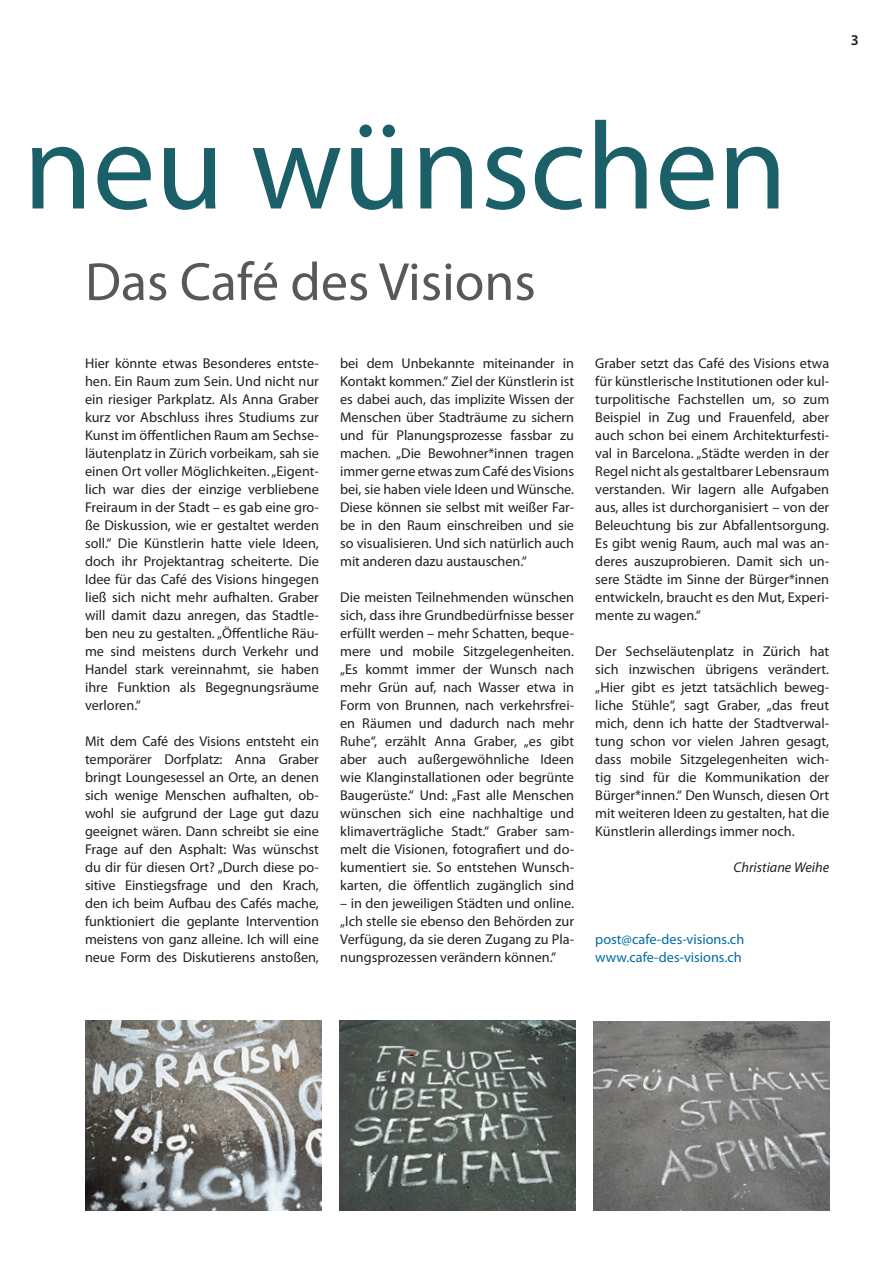
<style>
.page{position:relative;width:893px;height:1263px;background:#fff}
.page>*{position:absolute;margin:0;border:0;box-sizing:border-box;transform-origin:0 0}
.t1{font:124.8px "Myriad Pro";color:#1b5f68}
.t2{font:54px "Myriad Pro";color:#57585a}
.t3{font:600 15px "Myriad Pro";color:#231f20}
.t4{font:14.25px/18px "Myriad Pro";color:#231f20;text-align:justify}
.t5{font:14.25px/18px "Myriad Pro";color:#006ba6}
.t6{font:italic 14.25px "Myriad Pro";color:#231f20}
</style>
<div class="page">
<img style="left:85px;top:1020px;width:236px;height:191px">
<img style="left:339px;top:1020px;width:236px;height:191px">
<img style="left:593px;top:1021px;width:236px;height:190px">
<p class="t3" style="left:851px;top:31px;width:10px">3</p>
<h1 class="t1" style="left:23px;top:90px;width:765px">neu wünschen</h1>
<h2 class="t2" style="left:85px;top:248px;width:452px">Das Café des Visions</h2>
<p class="t4" style="left:85px;top:354px;width:235px">Hier könnte etwas Besonderes entste&shy;hen. Ein Raum zum Sein. Und nicht nur ein riesiger Parkplatz. Als Anna Graber kurz vor Abschluss ihres Studiums zur Kunst im öffentlichen Raum am Sechse&shy;läutenplatz in Zürich vorbeikam, sah sie einen Ort voller Möglichkeiten. „Eigent&shy;lich war dies der einzige verbliebene Freiraum in der Stadt – es gab eine gro&shy;ße Diskussion, wie er gestaltet werden soll.“ Die Künstlerin hatte viele Ideen, doch ihr Projektantrag scheiterte. Die Idee für das Café des Visions hingegen ließ sich nicht mehr aufhalten. Graber will damit dazu anregen, das Stadtle&shy;ben neu zu gestalten. „Öffentliche Räu&shy;me sind meistens durch Verkehr und Handel stark vereinnahmt, sie haben ihre Funktion als Begegnungsräume verloren.“</p>
<p class="t4" style="left:85px;top:732px;width:235px">Mit dem Café des Visions entsteht ein temporärer Dorfplatz: Anna Graber bringt Loungesessel an Orte, an denen sich wenige Menschen aufhalten, ob&shy;wohl sie aufgrund der Lage gut dazu geeignet wären. Dann schreibt sie eine Frage auf den Asphalt: Was wünschst du dir für diesen Ort? „Durch diese po&shy;sitive Einstiegsfrage und den Krach, den ich beim Aufbau des Cafés mache, funktioniert die geplante Intervention meistens von ganz alleine. Ich will eine neue Form des Diskutierens anstoßen,</p>
<p class="t4" style="left:340px;top:354px;width:235px">bei dem Unbekannte miteinander in Kontakt kommen.“ Ziel der Künstlerin ist es dabei auch, das implizite Wissen der Menschen über Stadträume zu sichern und für Planungsprozesse fassbar zu machen. „Die Bewohner*innen tragen immer gerne etwas zum Café des Visions bei, sie haben viele Ideen und Wünsche.<br>Diese können sie selbst mit weißer Far&shy;be in den Raum einschreiben und sie so visualisieren. Und sich natürlich auch mit anderen dazu austauschen.“</p>
<p class="t4" style="left:340px;top:588px;width:235px">Die meisten Teilnehmenden wünschen sich, dass ihre Grundbedürfnisse besser erfüllt werden – mehr Schatten, beque&shy;mere und mobile Sitzgelegenheiten. „Es kommt immer der Wunsch nach mehr Grün auf, nach Wasser etwa in Form von Brunnen, nach verkehrsfrei&shy;en Räumen und dadurch nach mehr Ruhe“, erzählt Anna Graber, „es gibt aber auch außergewöhnliche Ideen wie Klanginstallationen oder begrünte Baugerüste.“ Und: „Fast alle Menschen wünschen sich eine nachhaltige und klimaverträgliche Stadt.“ Graber sam&shy;melt die Visionen, fotografiert und do&shy;kumentiert sie. So entstehen Wunsch&shy;karten, die öffentlich zugänglich sind</p>
<p class="t4" style="left:340px;top:894px;width:235px">– in den jeweiligen Städten und online. „Ich stelle sie ebenso den Behörden zur Verfügung, da sie deren Zugang zu Pla&shy;nungsprozessen verändern können.“</p>
<p class="t4" style="left:595px;top:354px;width:235px">Graber setzt das Café des Visions etwa für künstlerische Institutionen oder kul&shy;turpolitische Fachstellen um, so zum Beispiel in Zug und Frauenfeld, aber auch schon bei einem Architekturfesti&shy;val in Barcelona. „Städte werden in der Regel nicht als gestaltbarer Lebensraum verstanden. Wir lagern alle Aufgaben aus, alles ist durchorganisiert – von der Beleuchtung bis zur Abfallentsorgung.<br>Es gibt wenig Raum, auch mal was an&shy;deres auszuprobieren. Damit sich un&shy;sere Städte im Sinne der Bürger*innen entwickeln, braucht es den Mut, Experi&shy;mente zu wagen.“</p>
<p class="t4" style="left:595px;top:642px;width:235px">Der Sechseläutenplatz in Zürich hat sich inzwischen übrigens verändert. „Hier gibt es jetzt tatsächlich beweg&shy;liche Stühle“, sagt Graber, „das freut mich, denn ich hatte der Stadtverwal&shy;tung schon vor vielen Jahren gesagt, dass mobile Sitzgelegenheiten wich&shy;tig sind für die Kommunikation der Bürger*innen.“ Den Wunsch, diesen Ort mit weiteren Ideen zu gestalten, hat die Künstlerin allerdings immer noch.</p>
<p class="t6" style="left:734px;top:858px;width:97px">Christiane Weihe</p>
<p class="t5" style="left:595px;top:930px;width:150px">post@cafe-des-visions.ch www.cafe-des-visions.ch</p>
</div>
